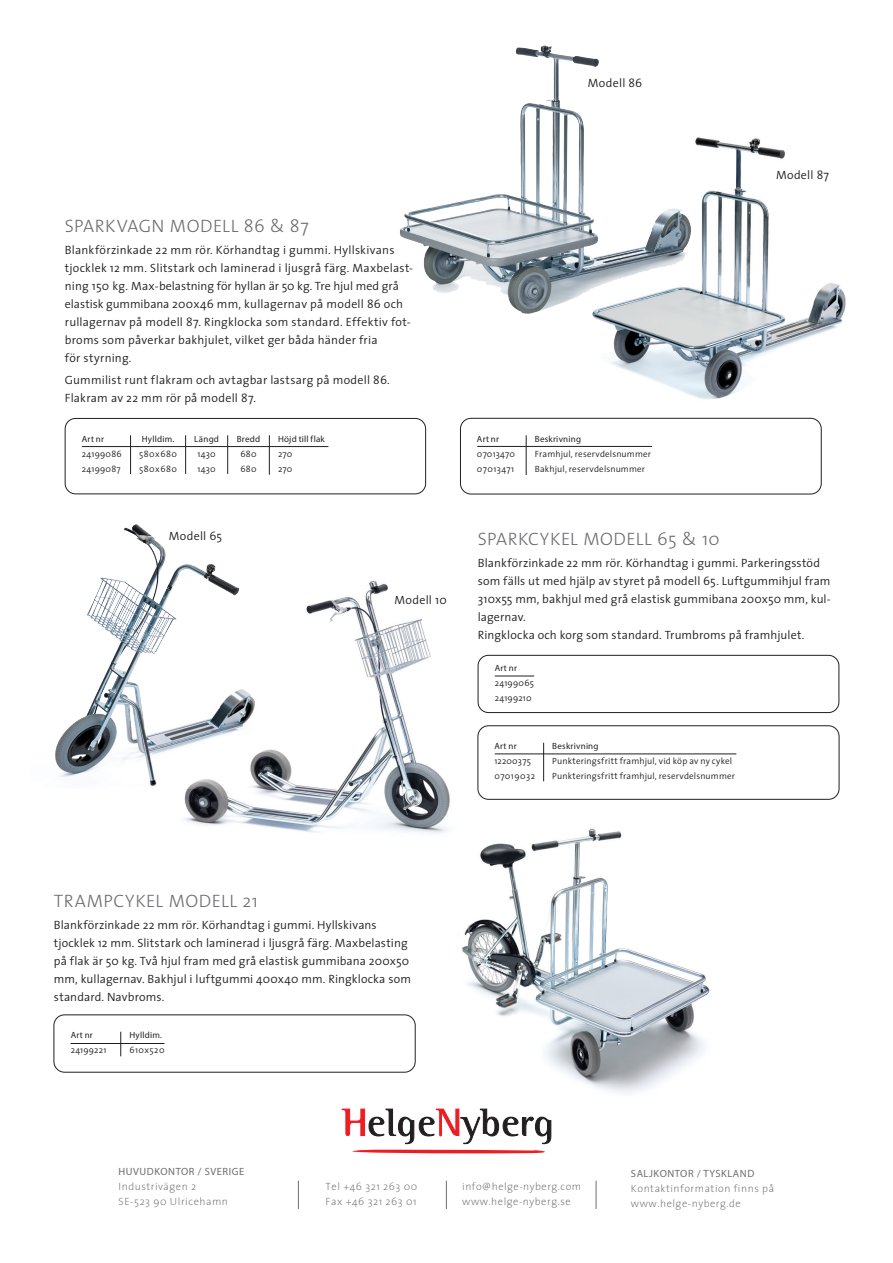
<style>
.page{position:relative;width:893px;height:1263px;background:#fff}
.page>*{position:absolute;margin:0;border:0;box-sizing:border-box;transform-origin:0 0}
.Produktnamn_1{font:300 18px "The Sans";letter-spacing:.025em;color:#6c6d70}
.Produkt_text{font:300 12px/18px "The Sans";letter-spacing:.015em;color:#231f20}
.Ingress_mini{font:200 10.5px/15px "The Sans";letter-spacing:.05em;color:#6c6d70}
.Ingress_mini-2{font:10.5px "Myriad Pro";letter-spacing:.05em;color:#6c6d70}
.Art_nummer{font:300 9px "The Sans";letter-spacing:.02em;color:#231f20}
.Art_nummer-2{font:9px "Myriad Pro";letter-spacing:.025em;color:#231f20}
.Art_nummer-3{font:300 9px "The Sans";letter-spacing:.05em;color:#231f20}
</style>
<div class="page">
<img style="left:184px;top:580px;width:266px;height:253px">
<img style="left:55px;top:524px;width:227px;height:265px">
<div style="left:65px;top:418px;width:361px;height:76px;border:1px solid #231f20;border-radius:10px"></div>
<hr style="left:185px;top:435px;width:1px;height:39px;background:#231f20">
<hr style="left:227px;top:435px;width:1px;height:39px;background:#231f20">
<hr style="left:269px;top:435px;width:1px;height:40px;background:#231f20">
<hr style="left:130px;top:435px;width:1px;height:39px;background:#231f20">
<hr style="left:82px;top:446px;width:246px;height:1px;background:#231f20">
<div style="left:460px;top:418px;width:361px;height:76px;border:1px solid #231f20;border-radius:11px"></div>
<hr style="left:526px;top:435px;width:1px;height:40px;background:#231f20">
<hr style="left:477px;top:446px;width:175px;height:1px;background:#231f20">
<img style="left:462px;top:828px;width:248px;height:266px">
<div style="left:478px;top:655px;width:361px;height:58px;border:1px solid #231f20;border-radius:10px"></div>
<hr style="left:495px;top:676px;width:39px;height:1px;background:#231f20">
<div style="left:478px;top:726px;width:361px;height:73px;border:1px solid #231f20;border-radius:11px"></div>
<hr style="left:543px;top:743px;width:1px;height:38px;background:#231f20">
<hr style="left:495px;top:754px;width:241px;height:1px;background:#231f20">
<div style="left:54px;top:1015px;width:361px;height:57px;border:1px solid #231f20;border-radius:11px"></div>
<svg style="left:121px;top:1032px;width:1px;height:24px"></svg>
<hr style="left:71px;top:1043px;width:93px;height:1px;background:#231f20">
<img style="left:578px;top:134px;width:268px;height:265px">
<img style="left:400px;top:46px;width:154px;height:249px">
<svg style="left:298px;top:1181px;width:1px;height:28px"></svg>
<svg style="left:446px;top:1181px;width:1px;height:28px"></svg>
<svg style="left:596px;top:1181px;width:1px;height:28px"></svg>
<svg style="left:342px;top:1109px;width:209px;height:35px"></svg>
<svg style="left:352px;top:1150px;width:193px;height:3px"></svg>
<p class="Produkt_text" style="left:588px;top:74px;width:56px">Modell 86</p>
<p class="Produkt_text" style="left:772px;top:161px;width:56px">Modell 86</p>
<p class="Produkt_text" style="left:776px;top:165px;width:55px">Modell 87</p>
<p class="Produktnamn_1" style="left:65px;top:211px;width:245px">SPARKVAGN MODELL 86 &amp; 87</p>
<p class="Produkt_text" style="left:65px;top:241px;width:350px">Blankförzinkade 22 mm rör. Körhandtag i gummi. Hyllskivans tjocklek 12 mm. Slitstark och laminerad i ljusgrå färg. Maxbelast&shy;ning 150 kg. Max-belastning för hyllan är 50 kg. Tre hjul med grå elastisk gummibana 200x46 mm, kullagernav på modell 86 och rullagernav på modell 87. Ringklocka som standard. Effektiv fot&shy;broms som påverkar bakhjulet, vilket ger båda händer fria<br>för styrning.</p>
<p class="Produkt_text" style="left:65px;top:371px;width:327px">Gummilist runt flakram och avtagbar lastsarg på modell 86.<br>Flakram av 22 mm rör på modell 87.</p>
<p class="Art_nummer-2" style="left:82px;top:433px;width:24px">Art nr</p>
<p class="Art_nummer" style="left:82px;top:446px;width:41px">24199086</p>
<p class="Art_nummer" style="left:82px;top:461px;width:40px">24199087</p>
<p class="Art_nummer-2" style="left:142px;top:433px;width:34px">Hylldim.</p>
<p class="Art_nummer-3" style="left:139px;top:446px;width:39px">580x680</p>
<p class="Art_nummer-3" style="left:139px;top:461px;width:39px">580x680</p>
<p class="Art_nummer-2" style="left:194px;top:433px;width:26px">Längd</p>
<p class="Art_nummer" style="left:198px;top:446px;width:19px">1430</p>
<p class="Art_nummer" style="left:198px;top:461px;width:19px">1430</p>
<p class="Art_nummer-2" style="left:237px;top:433px;width:25px">Bredd</p>
<p class="Art_nummer" style="left:240px;top:446px;width:18px">680</p>
<p class="Art_nummer" style="left:240px;top:461px;width:18px">680</p>
<p class="Art_nummer-2" style="left:278px;top:433px;width:48px">Höjd till flak</p>
<p class="Art_nummer" style="left:278px;top:446px;width:16px">270</p>
<p class="Art_nummer" style="left:278px;top:461px;width:16px">270</p>
<p class="Art_nummer-2" style="left:477px;top:433px;width:24px">Art nr</p>
<p class="Art_nummer" style="left:477px;top:446px;width:40px">07013470</p>
<p class="Art_nummer-3" style="left:477px;top:461px;width:39px">07013471</p>
<p class="Art_nummer-2" style="left:535px;top:433px;width:48px">Beskrivning</p>
<p class="Art_nummer" style="left:535px;top:446px;width:118px">Framhjul, reservdelsnummer</p>
<p class="Art_nummer" style="left:535px;top:461px;width:112px">Bakhjul, reservdelsnummer</p>
<p class="Produkt_text" style="left:169px;top:527px;width:55px">Modell 65</p>
<p class="Produkt_text" style="left:394px;top:590px;width:54px">Modell 10</p>
<p class="Produktnamn_1" style="left:478px;top:524px;width:243px">SPARKCYKEL MODELL 65 &amp; 10</p>
<p class="Produkt_text" style="left:478px;top:553px;width:355px">Blankförzinkade 22 mm rör. Körhandtag i gummi. Parkeringsstöd som fälls ut med hjälp av styret på modell 65. Luftgummihjul fram 310x55 mm, bakhjul med grå elastisk gummibana 200x50 mm, kul&shy;lagernav.<br>Ringklocka och korg som standard. Trumbroms på framhjulet.</p>
<p class="Art_nummer-2" style="left:495px;top:663px;width:24px">Art nr</p>
<p class="Art_nummer" style="left:495px;top:676px;width:41px">24199065</p>
<p class="Art_nummer" style="left:495px;top:691px;width:38px">24199210</p>
<p class="Art_nummer-2" style="left:494px;top:741px;width:24px">Art nr</p>
<p class="Art_nummer" style="left:494px;top:754px;width:38px">12200375</p>
<p class="Art_nummer-3" style="left:494px;top:769px;width:42px">07019032</p>
<p class="Art_nummer-2" style="left:552px;top:741px;width:48px">Beskrivning</p>
<p class="Art_nummer" style="left:552px;top:754px;width:181px">Punkteringsfritt framhjul, vid köp av ny cykel</p>
<p class="Art_nummer" style="left:552px;top:769px;width:184px">Punkteringsfritt framhjul, reservdelsnummer</p>
<p class="Produktnamn_1" style="left:54px;top:886px;width:206px">TRAMPCYKEL MODELL 21</p>
<p class="Produkt_text" style="left:54px;top:916px;width:359px">Blankförzinkade 22 mm rör. Körhandtag i gummi. Hyllskivans tjocklek 12 mm. Slitstark och laminerad i ljusgrå färg. Maxbelasting på flak är 50 kg. Två hjul fram med grå elastisk gummibana 200x50 mm, kullagernav. Bakhjul i luftgummi 400x40 mm. Ringklocka som standard. Navbroms.</p>
<p class="Art_nummer-2" style="left:71px;top:1030px;width:24px">Art nr</p>
<p class="Art_nummer" style="left:71px;top:1043px;width:37px">24199221</p>
<p class="Art_nummer-2" style="left:129px;top:1030px;width:34px">Hylldim.</p>
<p class="Art_nummer-3" style="left:129px;top:1043px;width:37px">610x520</p>
<p class="Ingress_mini-2" style="left:119px;top:1164px;width:127px">HUVUDKONTOR / SVERIGE</p>
<p class="Ingress_mini" style="left:119px;top:1178px;width:111px">Industrivägen 2<br>SE-523 90 Ulricehamn</p>
<p class="Ingress_mini" style="left:326px;top:1179px;width:93px">Tel +46 321 263 00</p>
<p class="Ingress_mini" style="left:326px;top:1194px;width:92px">Fax +46 321 263 01</p>
<p class="Ingress_mini" style="left:462px;top:1179px;width:120px">info@helge-nyberg.com</p>
<p class="Ingress_mini" style="left:462px;top:1194px;width:110px">www.helge-nyberg.se</p>
<p class="Ingress_mini-2" style="left:631px;top:1167px;width:125px">SALJKONTOR / TYSKLAND</p>
<p class="Ingress_mini" style="left:631px;top:1180px;width:145px">Kontaktinformation finns på</p>
<p class="Ingress_mini" style="left:631px;top:1195px;width:111px">www.helge-nyberg.de</p>
</div>
